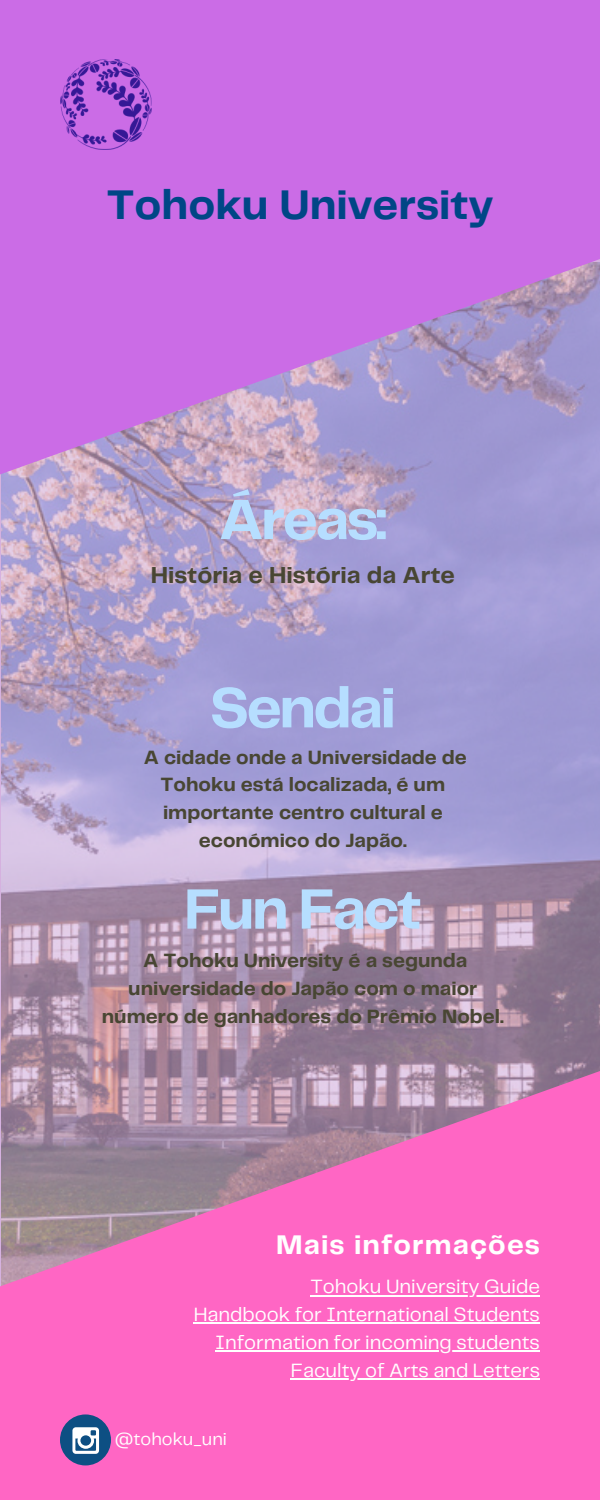
<style>
.page{position:relative;width:600px;height:1500px;background:#fff}
.page>*{position:absolute;margin:0;border:0;box-sizing:border-box;transform-origin:0 0}
.t1{font:700 59px "Telegraf";letter-spacing:-.045em;color:#b6deff}
.t2{font:700 43px "Telegraf";color:#004686}
.t3{font:700 28px "Telegraf";letter-spacing:.04em;color:#fff}
.t4{font:700 24px "Telegraf";color:#484633}
.t5{font:700 20px/27.8px "Telegraf";color:#484633;text-align:center}
.t6{font:20px/27.8px "Telegraf";color:#fff;text-align:right}
.t7{font:18px "Telegraf";color:#fff}
</style>
<div class="page">
<img style="left:2px;top:474px;width:598px;height:833px">
<div style="left:0;top:1378px;width:600px;height:122px;background:#ff66c4"></div>
<svg style="left:0;top:1071px;width:599px;height:389px;fill:#ff66c4"></svg>
<svg style="left:1px;top:158px;width:599px;height:316px;background:#c07cdb"></svg>
<div style="left:0;top:0;width:600px;height:158px;background:#cb6ce6"></div>
<div style="left:60px;top:1414px;width:51px;height:51px;background:#0d4f83;border-radius:50%"></div>
<svg style="left:72px;top:1427px;width:27px;height:27px"></svg>
<hr style="left:310px;top:1295px;width:230px;height:1px;background:#fff">
<hr style="left:194px;top:1323px;width:346px;height:1px;background:#fff">
<hr style="left:215px;top:1350px;width:325px;height:2px;background:#fff">
<hr style="left:291px;top:1378px;width:249px;height:2px;background:#fff">
<img style="left:60px;top:60px;width:92px;height:89px">
<h2 class="t2" style="left:106px;top:187px;width:389px">Tohoku University</h2>
<h1 class="t1" style="left:219px;top:494px;width:170px">Áreas:</h1>
<p class="t4" style="left:151px;top:565px;width:306px">História e História da Arte</p>
<h1 class="t1" style="left:210px;top:683px;width:188px">Sendai</h1>
<p class="t5" style="left:144px;top:744px;width:325px">A cidade onde a Universidade de<br>Tohoku está localizada, é um importante centro cultural e económico do Japão.</p>
<h1 class="t1" style="left:184px;top:884px;width:239px">Fun Fact</h1>
<p class="t5" style="left:102px;top:948px;width:404px">A Tohoku University é a segunda universidade do Japão com o maior número de ganhadores do Prêmio Nobel.</p>
<h3 class="t3" style="left:276px;top:1233px;width:265px">Mais informações</h3>
<p class="t6" style="left:194px;top:1274px;width:348px">Tohoku University Guide<br>Handbook for International Students<br>Information for incoming students<br>Faculty of Arts and Letters</p>
<p class="t7" style="left:115px;top:1431px;width:114px">@tohoku_uni</p>
</div>
